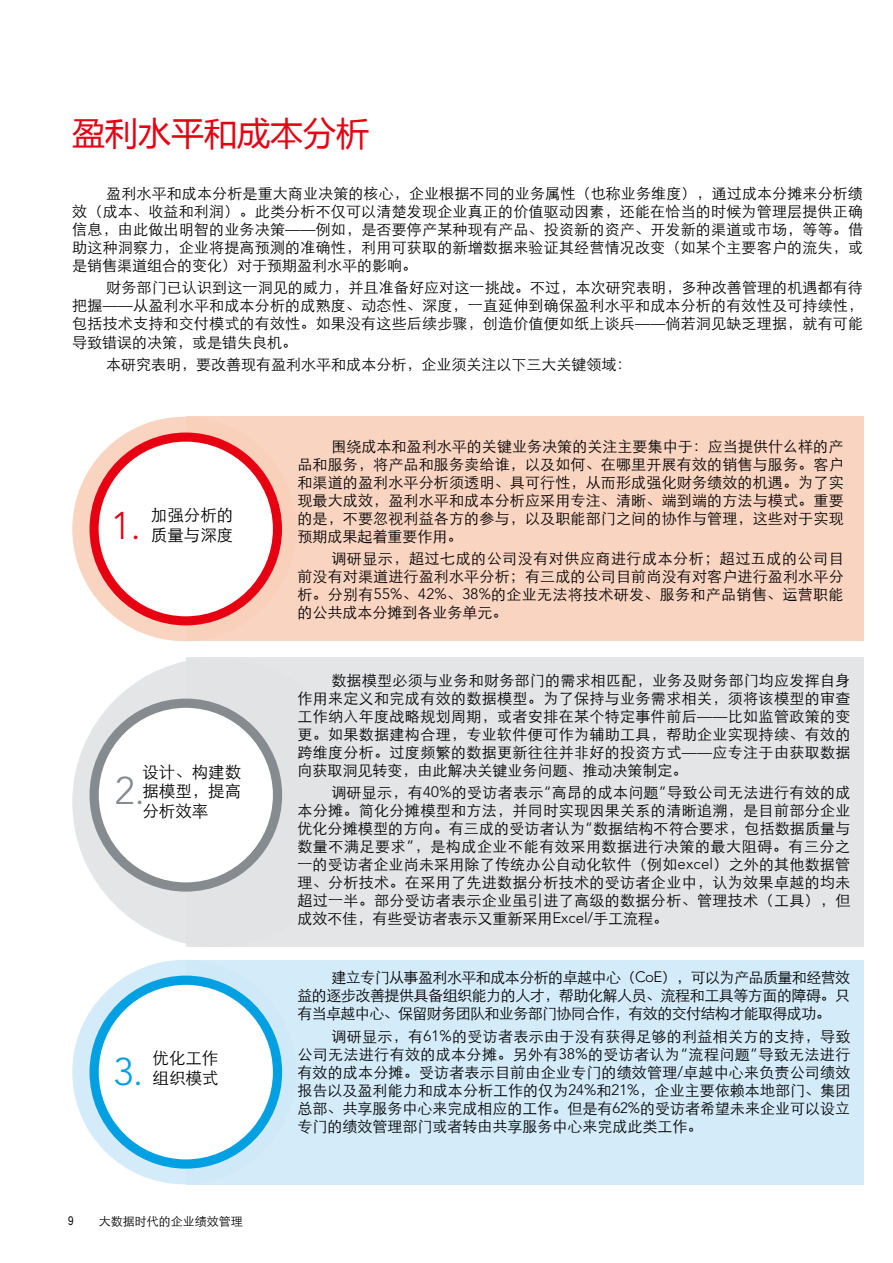
<style>
.page{position:relative;width:893px;height:1263px;background:#fff}
.page>*{position:absolute;margin:0;border:0;box-sizing:border-box;transform-origin:0 0}
.t1{font:300 38.4px "Avenir LT Std";color:#e60012}
.t2{font:300 38.4px "Avenir LT Std";color:#00a0e2}
.t3{font:300 38.4px "Avenir LT Std";color:#858b8e}
.t4{font:33px "Microsoft Ya Hei";color:#e60012}
.t5{font:16.5px/19.5px "ST Xihei";color:#000}
.t6{font:15px/18px "ST Xihei";color:#000;text-align:justify}
.t7{font:12px "ST Xihei";color:#000}
.t8{font:12px "Arial Narrow";color:#000}
.s1{font-family:"Avenir LT Std";font-weight:300}
</style>
<div class="page">
<div style="left:72px;top:960px;width:224px;height:224px;background:#d0e9f9;border-radius:50%"></div>
<div style="left:72px;top:658px;width:289px;height:289px;background:#e1e3e4;border-radius:50%"></div>
<svg style="left:72px;top:417px;width:224px;height:224px;background:#f6bdae"></svg>
<div style="left:186px;top:417px;width:677px;height:224px;background:#f9d4c1"></div>
<div style="left:186px;top:658px;width:677px;height:289px;background:#e1e3e4"></div>
<div style="left:186px;top:960px;width:677px;height:224px;background:#d0e9f9"></div>
<div style="left:94px;top:437px;width:183px;height:184px;background:#fff;border-radius:50%"></div>
<div style="left:90px;top:432px;width:192px;height:193px;border:9px solid #e60012;border-radius:50%"></div>
<div style="left:94px;top:703px;width:183px;height:184px;background:#fff;border-radius:50%"></div>
<div style="left:90px;top:699px;width:192px;height:193px;border:9px solid #858b8e;border-radius:50%"></div>
<div style="left:94px;top:980px;width:183px;height:184px;background:#fff;border-radius:50%"></div>
<div style="left:90px;top:975px;width:192px;height:193px;border:9px solid #00a0e2;border-radius:50%"></div>
<h2 class="t4" style="left:72px;top:111px;width:298px">盈利水平和成本分析</h2>
<p class="t6" style="left:72px;top:183px;width:792px;text-indent:34px">盈利水平和成本分析是重大商业决策的核心，企业根据不同的业务属性（也称业务维度），通过成本分摊来分析绩效（成本、收益和利润）。此类分析不仅可以清楚发现企业真正的价值驱动因素，还能在恰当的时候为管理层提供正确信息，由此做出明智的业务决策<span class="s1">——</span>例如，是否要停产某种现有产品、投资新的资产、开发新的渠道或市场，等等。借助这种洞察力，企业将提高预测的准确性，利用可获取的新增数据来验证其经营情况改变（如某个主要客户的流失，或是销售渠道组合的变化）对于预期盈利水平的影响。</p>
<p class="t6" style="left:72px;top:278px;width:792px;text-indent:34px">财务部门已认识到这一洞见的威力，并且准备好应对这一挑战。不过，本次研究表明，多种改善管理的机遇都有待把握<span class="s1">——</span>从盈利水平和成本分析的成熟度、动态性、深度，一直延伸到确保盈利水平和成本分析的有效性及可持续性，包括技术支持和交付模式的有效性。如果没有这些后续步骤，创造价值便如纸上谈兵<span class="s1">——</span>倘若洞见缺乏理据，就有可能导致错误的决策，或是错失良机。</p>
<p class="t6" style="left:106px;top:354px;width:526px">本研究表明，要改善现有盈利水平和成本分析，企业须关注以下三大关键领域：</p>
<h1 class="t1" style="left:111px;top:503px;width:31px">1.</h1>
<p class="t5" style="left:151px;top:504px;width:84px">加强分析的质量与深度</p>
<p class="t5" style="left:142px;top:761px;width:100px;text-align:justify">设计、构建数据模型，提高分析效率</p>
<h1 class="t3" style="left:115px;top:768px;width:31px">2.</h1>
<h1 class="t2" style="left:113px;top:1049px;width:31px">3.</h1>
<p class="t5" style="left:153px;top:1047px;width:67px">优化工作组织模式</p>
<p class="t8" style="left:68px;top:1212px;width:7px">9</p>
<p class="t7" style="left:99px;top:1212px;width:146px">大数据时代的企业绩效管理</p>
<p class="t6" style="left:297px;top:436px;width:548px;text-indent:34px">围绕成本和盈利水平的关键业务决策的关注主要集中于：应当提供什么样的产品和服务，将产品和服务卖给谁，以及如何、在哪里开展有效的销售与服务。客户和渠道的盈利水平分析须透明、具可行性，从而形成强化财务绩效的机遇。为了实现最大成效，盈利水平和成本分析应采用专注、清晰、端到端的方法与模式。重要的是，不要忽视利益各方的参与，以及职能部门之间的协作与管理，这些对于实现预期成果起着重要作用。</p>
<p class="t6" style="left:297px;top:548px;width:548px;text-indent:34px">调研显示，超过七成的公司没有对供应商进行成本分析；超过五成的公司目前没有对渠道进行盈利水平分析；有三成的公司目前尚没有对客户进行盈利水平分析。分别有<span class="s1">55%</span>、<span class="s1">42%</span>、<span class="s1">38%</span>的企业无法将技术研发、服务和产品销售、运营职能的公共成本分摊到各业务单元。</p>
<p class="t6" style="left:297px;top:670px;width:555px;text-indent:34px">数据模型必须与业务和财务部门的需求相匹配，业务及财务部门均应发挥自身作用来定义和完成有效的数据模型。为了保持与业务需求相关，须将该模型的审查工作纳入年度战略规划周期，或者安排在某个特定事件前后<span class="s1">——</span>比如监管政策的变更。如果数据建构合理，专业软件便可作为辅助工具，帮助企业实现持续、有效的跨维度分析。过度频繁的数据更新往往并非好的投资方式<span class="s1">——</span>应专注于由获取数据向获取洞见转变，由此解决关键业务问题、推动决策制定。</p>
<p class="t6" style="left:297px;top:782px;width:555px;text-indent:34px">调研显示，有<span class="s1">40%</span>的受访者表示<span class="s1">“</span>高昂的成本问题<span class="s1">”</span>导致公司无法进行有效的成本分摊。简化分摊模型和方法，并同时实现因果关系的清晰追溯，是目前部分企业优化分摊模型的方向。有三成的受访者认为<span class="s1">“</span>数据结构不符合要求，包括数据质量与数量不满足要求<span class="s1">”</span>，是构成企业不能有效采用数据进行决策的最大阻碍。有三分之一的受访者企业尚未采用除了传统办公自动化软件（例如<span class="s1">excel</span>）之外的其他数据管理、分析技术。在采用了先进数据分析技术的受访者企业中，认为效果卓越的均未超过一半。部分受访者表示企业虽引进了高级的数据分析、管理技术（工具），但成效不佳，有些受访者表示又重新采用<span class="s1">Excel/</span>手工流程。</p>
<p class="t6" style="left:297px;top:968px;width:554px;text-indent:34px">建立专门从事盈利水平和成本分析的卓越中心（<span class="s1">CoE</span>），可以为产品质量和经营效益的逐步改善提供具备组织能力的人才，帮助化解人员、流程和工具等方面的障碍。只有当卓越中心、保留财务团队和业务部门协同合作，有效的交付结构才能取得成功。</p>
<p class="t6" style="left:297px;top:1026px;width:555px;text-indent:34px">调研显示，有<span class="s1">61%</span>的受访者表示由于没有获得足够的利益相关方的支持，导致公司无法进行有效的成本分摊。另外有<span class="s1">38%</span>的受访者认为<span class="s1">“</span>流程问题<span class="s1">”</span>导致无法进行有效的成本分摊。受访者表示目前由企业专门的绩效管理<span class="s1">/</span>卓越中心来负责公司绩效报告以及盈利能力和成本分析工作的仅为<span class="s1">24%</span>和<span class="s1">21%</span>，企业主要依赖本地部门、集团总部、共享服务中心来完成相应的工作。但是有<span class="s1">62%</span>的受访者希望未来企业可以设立专门的绩效管理部门或者转由共享服务中心来完成此类工作。</p>
</div>
